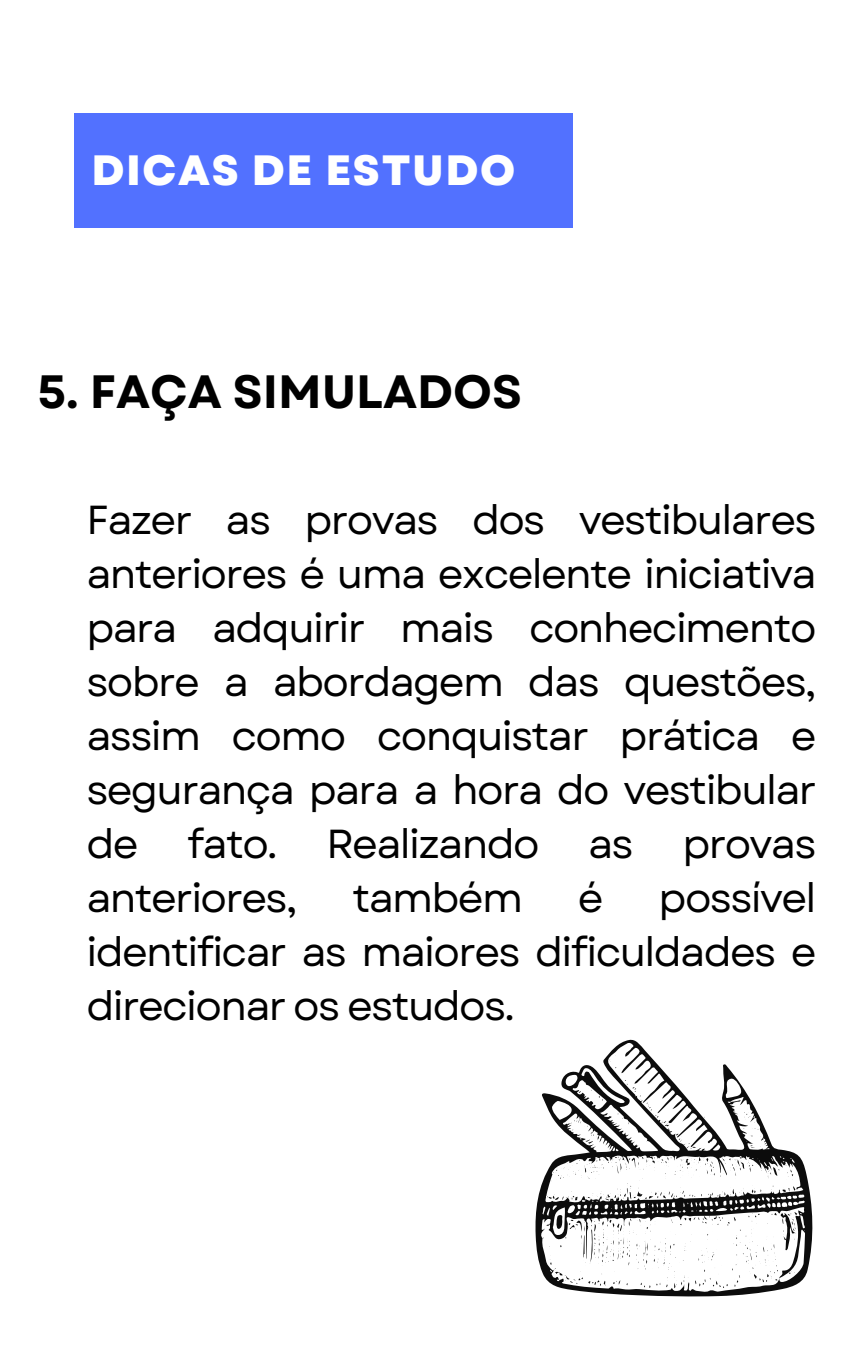
<style>
.page{position:relative;width:864px;height:1350px;background:#fff}
.page>*{position:absolute;margin:0;border:0;box-sizing:border-box;transform-origin:0 0}
.t1{font:700 46.57px "Garet";color:#000}
.t2{font:800 42.3px "Garet";letter-spacing:.04em;color:#fff}
.t3{font:40.5px/54px "Garet";letter-spacing:-.04em;color:#000;text-align:justify}
</style>
<div class="page">
<div style="left:75px;top:113px;width:498px;height:115px;background:#5271ff"></div>
<svg style="left:535px;top:1039px;width:278px;height:258px"></svg>
<p class="t2" style="left:91px;top:140px;width:426px">DICAS DE ESTUDO</p>
<h1 class="t1" style="left:37px;top:358px;width:486px">5. FAÇA SIMULADOS</h1>
<h1 class="t3" style="left:86px;top:493px;width:732px">Fazer as provas dos vestibulares anteriores é uma excelente iniciativa para adquirir mais conhecimento sobre a abordagem das questões, assim como conquistar prática e segurança para a hora do vestibular de fato. Realizando as provas anteriores,</h1>
<h1 class="t3" style="left:86px;top:871px;width:732px;text-indent:572px">possível identificar as maiores dificuldades e direcionar os estudos.</h1>
<h1 class="t3" style="left:352px;top:871px;width:172px">também</h1>
<h1 class="t3" style="left:578px;top:871px;width:27px">é</h1>
</div>
